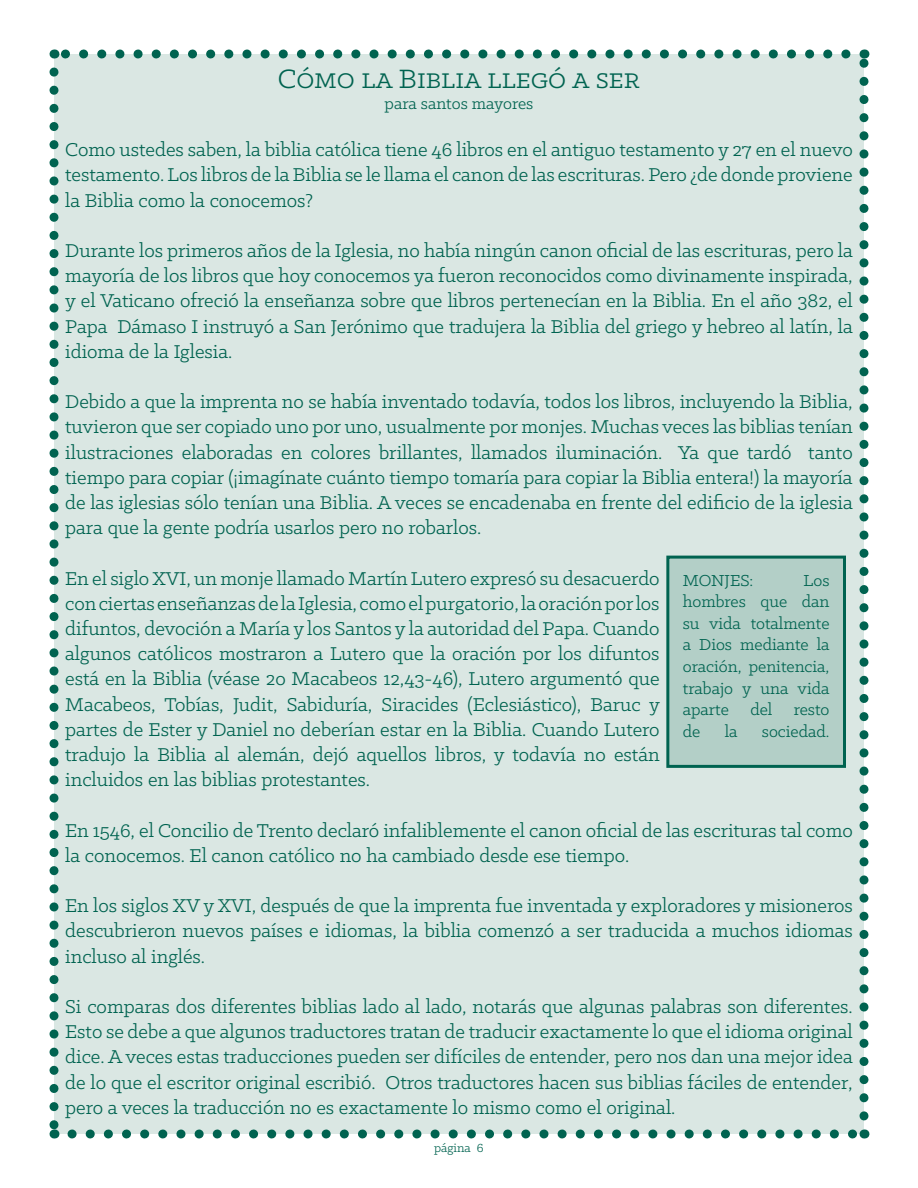
<style>
.page{position:relative;width:918px;height:1188px;background:#fff}
.page>*{position:absolute;margin:0;border:0;box-sizing:border-box;transform-origin:0 0}
.t1{font:30px "Klinic Slab";color:#006350}
.t2{font:21px/25.2px "Klinic Slab";color:#006350;text-align:justify}
.t3{font:18px/21.6px "Klinic Slab";color:#006350;text-align:justify}
.t4{font:13.5px "Klinic Slab";color:#006350}
</style>
<div class="page">
<div style="left:54px;top:54px;width:810px;height:1080px;background:#dae7e3"></div>
<svg style="left:72px;top:1130px;width:783px;height:9px"></svg>
<svg style="left:63px;top:50px;width:783px;height:9px"></svg>
<svg style="left:50px;top:72px;width:8px;height:1067px"></svg>
<svg style="left:860px;top:50px;width:8px;height:1066px"></svg>
<div style="left:668px;top:557px;width:176px;height:209px;background:#b3cfc7"></div>
<div style="left:666px;top:556px;width:180px;height:212px;border:3px solid #006350"></div>
<p class="t1" style="left:278px;top:59px;width:364px">Cómo la Biblia llegó a ser</p>
<p class="t3" style="left:385px;top:93px;width:150px">para santos mayores</p>
<p class="t2" style="left:65px;top:136px;width:789px">Como ustedes saben, la biblia católica tiene 46 libros en el antiguo testamento y 27 en el nuevo testamento. Los libros de la Biblia se le llama el canon de las escrituras. Pero ¿de donde proviene la Biblia como la conocemos?</p>
<p class="t2" style="left:65px;top:237px;width:789px">Durante los primeros años de la Iglesia, no había ningún canon oficial de las escrituras, pero la mayoría de los libros que hoy conocemos ya fueron reconocidos como divinamente inspirada, y el Vaticano ofreció la enseñanza sobre que libros pertenecían en la Biblia. En el año 382, el Papa Dámaso I instruyó a San Jerónimo que tradujera la Biblia del griego y hebreo al latín, la idioma de la Iglesia.</p>
<p class="t2" style="left:65px;top:388px;width:789px">Debido a que la imprenta no se había inventado todavía, todos los libros, incluyendo la Biblia, tuvieron que ser copiado uno por uno, usualmente por monjes. Muchas veces las biblias tenían ilustraciones elaboradas en colores brillantes, llamados iluminación. Ya que tardó tanto tiempo para copiar (¡imagínate cuánto tiempo tomaría para copiar la Biblia entera!) la mayoría de las iglesias sólo tenían una Biblia. A veces se encadenaba en frente del edificio de la iglesia para que la gente podría usarlos pero no robarlos.</p>
<p class="t2" style="left:65px;top:565px;width:596px">En el siglo XVI, un monje llamado Martín Lutero expresó su desacuerdo con ciertas enseñanzas de la Iglesia, como el purgatorio, la oración por los difuntos, devoción a María y los Santos y la autoridad del Papa. Cuando algunos católicos mostraron a Lutero que la oración por los difuntos está en la Biblia (véase 2o Macabeos 12,43-46), Lutero argumentó que Macabeos, Tobías, Judit, Sabiduría, Siracides (Eclesiástico), Baruc y partes de Ester y Daniel no deberían estar en la Biblia. Cuando Lutero tradujo la Biblia al alemán, dejó aquellos libros, y todavía no están incluidos en las biblias protestantes.</p>
<p class="t2" style="left:65px;top:817px;width:789px">En 1546, el Concilio de Trento declaró infaliblemente el canon oficial de las escrituras tal como la conocemos. El canon católico no ha cambiado desde ese tiempo.</p>
<p class="t2" style="left:65px;top:892px;width:789px">En los siglos XV y XVI, después de que la imprenta fue inventada y exploradores y misioneros descubrieron nuevos países e idiomas, la biblia comenzó a ser traducida a muchos idiomas incluso al inglés.</p>
<p class="t2" style="left:65px;top:993px;width:789px">Si comparas dos diferentes biblias lado al lado, notarás que algunas palabras son diferentes.<br>Esto se debe a que algunos traductores tratan de traducir exactamente lo que el idioma original dice. A veces estas traducciones pueden ser difíciles de entender, pero nos dan una mejor idea de lo que el escritor original escribió. Otros traductores hacen sus biblias fáciles de entender, pero a veces la traducción no es exactamente lo mismo como el original.</p>
<p class="t3" style="left:683px;top:569px;width:72px">MONJES:</p>
<p class="t3" style="left:683px;top:569px;width:148px;text-indent:121px">Los hombres que dan su vida totalmente a Dios mediante la oración, penitencia, trabajo y una vida aparte del resto de</p>
<p class="t3" style="left:725px;top:720px;width:14px">la</p>
<p class="t3" style="left:762px;top:720px;width:69px">sociedad.</p>
<p class="t4" style="left:434px;top:1140px;width:51px">página 6</p>
</div>
